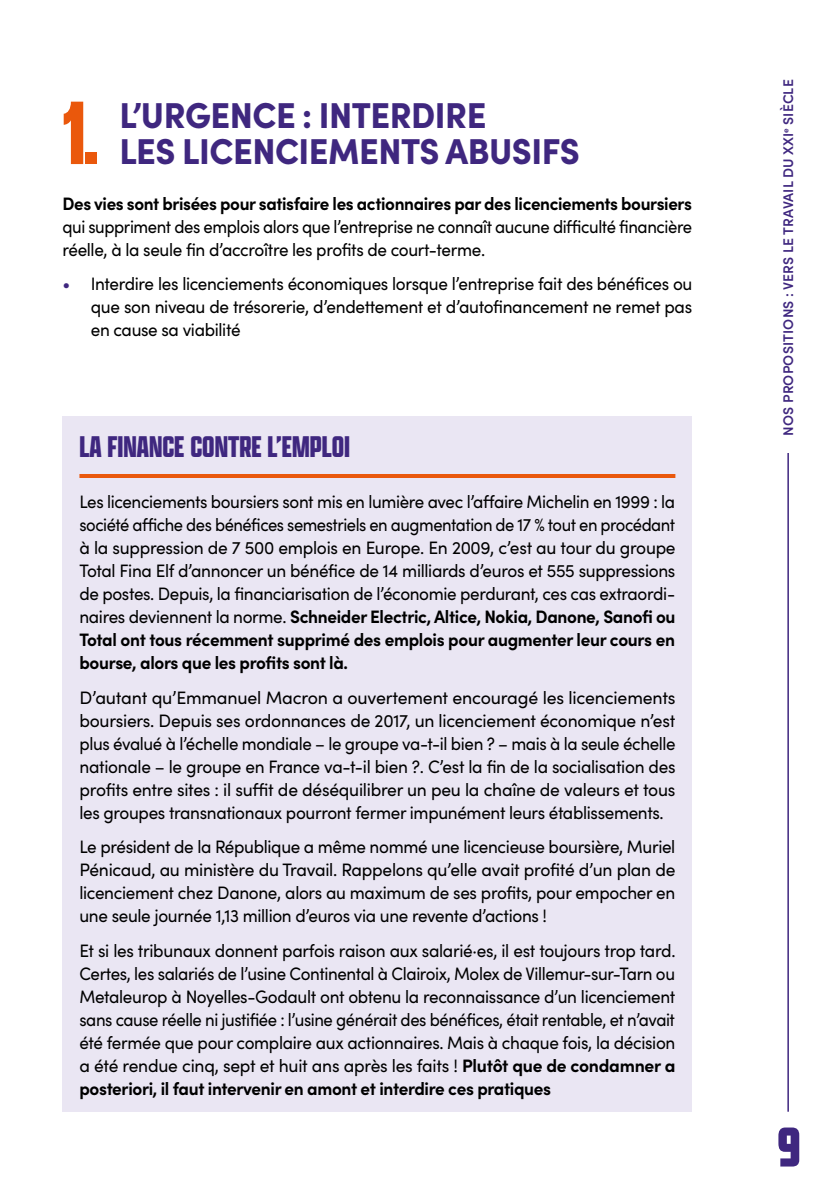
<style>
.page{position:relative;width:840px;height:1191px;background:#fff}
.page>*{position:absolute;margin:0;border:0;box-sizing:border-box;transform-origin:0 0}
.t1{font:700 96px "Apotek Comp";color:#ea580c;scale:.95 1}
.t2{font:900 60px "Apotek Comp";color:#3f277f}
.t3{font:900 36px/36px "Sofia Pro";letter-spacing:-.015em;color:#3f277f;scale:.95 1}
.t4{font:700 32px "Apotek Comp";color:#3f277f}
.t5{font:18px/23px "Sofia Pro";letter-spacing:-.02em;color:#000;text-align:justify;scale:.94 1}
.t6{font:18px/23px "Sofia Pro";letter-spacing:-.02em;color:#000;text-align:justify;scale:.96 1}
.t7{font:18px/23px "Sofia Pro";letter-spacing:-.02em;color:#000;text-align:justify;scale:.95 1}
.t8{font:18px/23px "Sofia Pro";letter-spacing:-.02em;color:#000;text-align:justify}
.t9{font:18px/23px "Sofia Pro";letter-spacing:-.02em;color:#000;scale:.93 1}
.t10{font:700 18px "Sofia Pro";letter-spacing:-.02em;color:#000;scale:.94 1}
.t11{font:600 14px "Sofia Pro";letter-spacing:.01em;color:#3f277f}
.s1{color:#3f277f}
.s2{font-weight:700}
</style>
<div class="page">
<hr style="left:787px;top:108px;width:1px;height:1003px;background:#3f277f">
<div style="left:782px;top:79px;width:10px;height:374px;background:#fff"></div>
<div style="left:62px;top:416px;width:630px;height:695px;background:#eae6f3"></div>
<hr style="left:79px;top:474px;width:596px;height:4px;background:#ea580c">
<h1 class="t1" style="left:63px;top:74px;width:40px">1.</h1>
<h3 class="t3" style="left:119px;top:94px;width:486px">L’URGENCE : INTERDIRE<br>LES LICENCIEMENTS ABUSIFS</h3>
<p class="t10" style="left:62px;top:190px;width:670px">Des vies sont brisées pour satisfaire les actionnaires par des licenciements boursiers</p>
<p class="t9" style="left:62px;top:214px;width:678px">qui suppriment des emplois alors que l’entreprise ne connaît aucune difficulté financière réelle, à la seule fin d’accroître les profits de court-terme.</p>
<p class="t7" style="left:91px;top:271px;width:634px;text-indent:-28px"><span class="s1">•</span> Interdire les licenciements économiques lorsque l’entreprise fait des bénéfices ou que son niveau de trésorerie, d’endettement et d’autofinancement ne remet pas en cause sa viabilité</p>
<h3 class="t4" style="left:79px;top:427px;width:272px">LA FINANCE CONTRE L’EMPLOI</h3>
<p class="t5" style="left:79px;top:489px;width:635px">Les licenciements boursiers sont mis en lumière avec l’affaire Michelin en 1999 : la société affiche des bénéfices semestriels en augmentation de 17 % tout en procédant à la suppression de 7 500 emplois en Europe. En 2009, c’est au tour du groupe Total Fina Elf d’annoncer un bénéfice de 14 milliards d’euros et 555 suppressions de postes. Depuis, la financiarisation de l’économie perdurant, ces cas extraordi&shy;naires deviennent la norme. <span class="s2">Schneider Electric, Altice, Nokia, Danone, Sanofi ou Total ont tous récemment supprimé des emplois pour augmenter leur cours en bourse, alors que les profits sont là.</span></p>
<p class="t8" style="left:79px;top:685px;width:597px">D’autant qu’Emmanuel Macron a ouvertement encouragé les licenciements boursiers. Depuis ses ordonnances de 2017, un licenciement économique n’est plus évalué à l’échelle mondiale – le groupe va-t-il bien ? – mais à la seule échelle nationale – le groupe en France va-t-il bien ?. C’est la fin de la socialisation des profits entre sites : il suffit de déséquilibrer un peu la chaîne de valeurs et tous les groupes transnationaux pourront fermer impunément leurs établissements.</p>
<p class="t7" style="left:79px;top:834px;width:628px">Le président de la République a même nommé une licencieuse boursière, Muriel Pénicaud, au ministère du Travail. Rappelons qu’elle avait profité d’un plan de licenciement chez Danone, alors au maximum de ses profits, pour empocher en une seule journée 1,13 million d’euros via une revente d’actions !</p>
<p class="t6" style="left:79px;top:937px;width:622px">Et si les tribunaux donnent parfois raison aux salarié·es, il est toujours trop tard.<br>Certes, les salariés de l’usine Continental à Clairoix, Molex de Villemur-sur-Tarn ou Metaleurop à Noyelles-Godault ont obtenu la reconnaissance d’un licenciement sans cause réelle ni justifiée : l’usine générait des bénéfices, était rentable, et n’avait été fermée que pour complaire aux actionnaires. Mais à chaque fois, la décision a été rendue cinq, sept et huit ans après les faits ! <span class="s2">Plutôt que de condamner a posteriori, il faut intervenir en amont et interdire ces pratiques</span></p>
<p class="t11" style="left:777px;top:436px;width:358px;rotate:-90deg">NOS PROPOSITIONS : VERS LE TRAVAIL DU XXI<sup>e</sup> SIÈCLE</p>
<h2 class="t2" style="left:776px;top:1110px;width:25px">9</h2>
</div>
